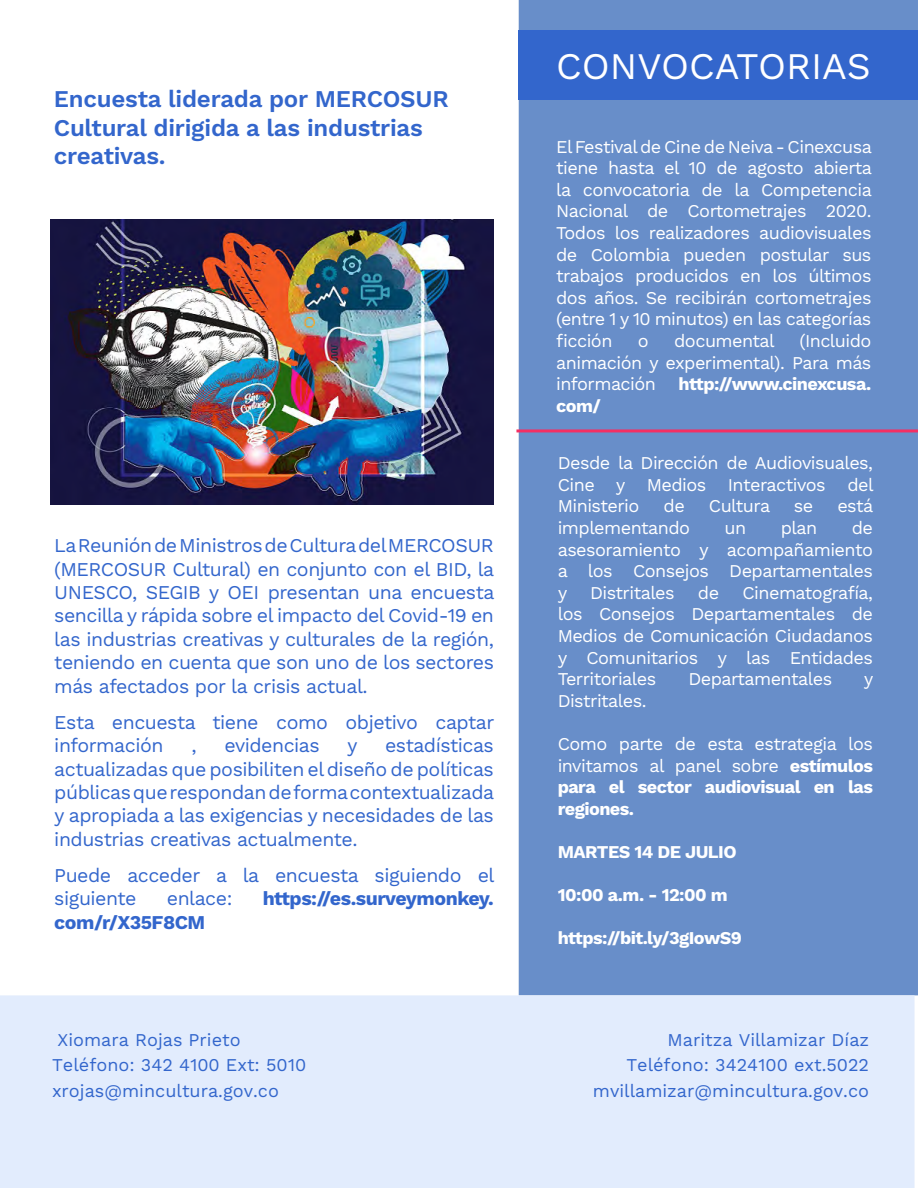
<style>
.page{position:relative;width:918px;height:1188px;background:#fff}
.page>*{position:absolute;margin:0;border:0;box-sizing:border-box;transform-origin:0 0}
.t1{font:37.5px "Work Sans";color:#fff}
.t2{font:600 24px/28.8px "Work Sans";letter-spacing:-.01em;color:#36c}
.t3{font:19.5px/23.4px "Work Sans";letter-spacing:-.025em;color:#36c;text-align:justify}
.t4{font:700 19.5px "Work Sans";letter-spacing:-.025em;color:#36c}
.t5{font:18px/21.6px "Work Sans";letter-spacing:-.03em;color:#fff;text-align:justify}
.t6{font:18px/25.5px "Work Sans";color:#36c}
.t7{font:700 18px "Work Sans";letter-spacing:-.03em;color:#fff}
.s1{font-weight:700}
</style>
<div class="page">
<div style="left:518px;top:0;width:400px;height:996px;background:#688ec9"></div>
<div style="left:519px;top:30px;width:399px;height:70px;background:#36c"></div>
<div style="left:0;top:995px;width:915px;height:193px;background:#e2ecfd"></div>
<img style="left:51px;top:219px;width:443px;height:286px">
<hr style="left:516px;top:429px;width:402px;height:3px;background:#f42f63">
<h2 class="t2" style="left:54px;top:85px;width:396px">Encuesta liderada por MERCOSUR<br>Cultural dirigida a las industrias creativas.</h2>
<p class="t3" style="left:54px;top:535px;width:442px">La Reunión de Ministros de Cultura del MERCOSUR (MERCOSUR Cultural) en conjunto con el BID, la UNESCO, SEGIB y OEI presentan una encuesta sencilla y rápida sobre el impacto del Covid-19 en las industrias creativas y culturales de la región, teniendo en cuenta que son uno de los sectores más afectados por la crisis actual.</p>
<p class="t3" style="left:54px;top:711px;width:442px">Esta encuesta tiene como objetivo captar información</p>
<p class="t3" style="left:191px;top:735px;width:7px">,</p>
<p class="t3" style="left:54px;top:735px;width:442px;text-indent:331px">estadísticas actualizadas que posibiliten el diseño de políticas públicas que respondan de forma contextualizada y apropiada a las exigencias y necesidades de las industrias creativas actualmente.</p>
<p class="t3" style="left:54px;top:864px;width:442px">Puede acceder a la encuesta siguiendo el siguiente</p>
<p class="t3" style="left:225px;top:735px;width:97px">evidencias</p>
<p class="t3" style="left:347px;top:735px;width:12px">y</p>
<p class="t3" style="left:167px;top:888px;width:67px">enlace:</p>
<p class="t4" style="left:263px;top:887px;width:233px">https://es.surveymonkey.</p>
<p class="t4" style="left:54px;top:911px;width:153px">com/r/X35F8CM</p>
<h1 class="t1" style="left:556px;top:44px;width:316px">CONVOCATORIAS</h1>
<p class="t5" style="left:556px;top:136px;width:317px">El Festival de Cine de Neiva - Cinexcusa tiene hasta el 10 de agosto abierta la convocatoria de la Competencia Nacional de Cortometrajes 2020.<br>Todos los realizadores audiovisuales de Colombia pueden postular sus trabajos producidos en los últimos dos años. Se recibirán cortometrajes (entre 1 y 10 minutos) en las categorías ficción</p>
<p class="t5" style="left:556px;top:331px;width:317px;text-indent:243px">(Incluido animación y experimental). Para más información</p>
<p class="t5" style="left:638px;top:331px;width:12px">o</p>
<p class="t5" style="left:674px;top:331px;width:102px">documental</p>
<p class="t7" style="left:679px;top:374px;width:194px">http://www.cinexcusa.</p>
<p class="t7" style="left:556px;top:395px;width:46px">com/</p>
<p class="t5" style="left:558px;top:453px;width:317px">Desde la Dirección de Audiovisuales, Cine y Medios Interactivos del Ministerio</p>
<p class="t5" style="left:664px;top:496px;width:23px">de</p>
<p class="t5" style="left:709px;top:496px;width:63px">Cultura</p>
<p class="t5" style="left:794px;top:496px;width:21px">se</p>
<p class="t5" style="left:837px;top:496px;width:38px">está</p>
<p class="t5" style="left:558px;top:518px;width:134px">implementando</p>
<p class="t5" style="left:725px;top:518px;width:23px">un</p>
<p class="t5" style="left:781px;top:518px;width:38px">plan</p>
<p class="t5" style="left:558px;top:518px;width:317px;text-indent:294px">de asesoramiento y acompañamiento a los Consejos Departamentales y</p>
<p class="t5" style="left:558px;top:583px;width:317px;text-indent:185px">Cinematografía, los Consejos Departamentales de Medios de Comunicación Ciudadanos y Comunitarios y las Entidades Territoriales</p>
<p class="t5" style="left:590px;top:583px;width:86px">Distritales</p>
<p class="t5" style="left:698px;top:583px;width:23px">de</p>
<p class="t5" style="left:688px;top:669px;width:145px">Departamentales</p>
<p class="t5" style="left:864px;top:669px;width:11px">y</p>
<p class="t5" style="left:558px;top:691px;width:90px">Distritales.</p>
<p class="t5" style="left:558px;top:734px;width:317px">Como parte de esta estrategia los invitamos al panel sobre <span class="s1">estímulos para el sector audiovisual en las regiones.</span></p>
<p class="t7" style="left:558px;top:841px;width:181px">MARTES 14 DE JULIO</p>
<p class="t7" style="left:558px;top:885px;width:172px">10:00 a.m. - 12:00 m</p>
<p class="t7" style="left:558px;top:928px;width:186px">https://bit.ly/3gIowS9</p>
<p class="t6" style="left:52px;top:1028px;width:256px;text-indent:6px">Xiomara Rojas Prieto<br>Teléfono: 342 4100 Ext: 5010 xrojas@mincultura.gov.co</p>
<p class="t6" style="left:593px;top:1028px;width:278px;text-align:right">Maritza Villamizar Díaz<br>Teléfono: 3424100 ext.5022 mvillamizar@mincultura.gov.co</p>
</div>
